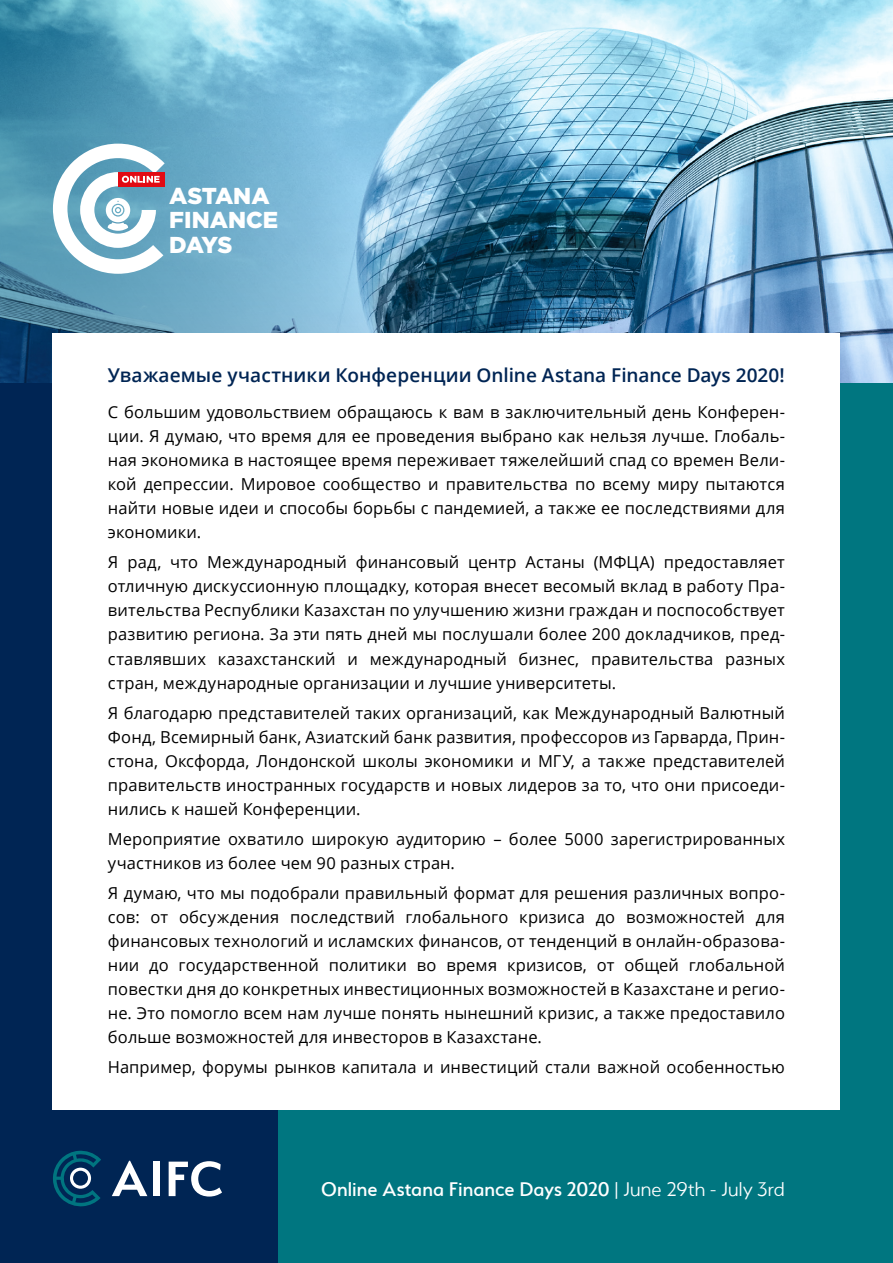
<style>
.page{position:relative;width:893px;height:1263px;background:#fff}
.page>*{position:absolute;margin:0;border:0;box-sizing:border-box;transform-origin:0 0}
.t1{font:900 22.95px/24.6px "Gotham";color:#fff}
.t2{font:500 21.9px "Serenity";color:#fff}
.t3{font:600 19.05px "Open Sans";letter-spacing:.005em;color:#002554}
.t4{font:16.5px/24px "Open Sans";letter-spacing:.005em;color:#000;text-align:justify}
.s1{font-weight:300}
</style>
<div class="page">
<div style="left:0;top:0;width:278px;height:1263px;background:#002554"></div>
<div style="left:278px;top:0;width:615px;height:1263px;background:#007680"></div>
<img style="left:0;top:0;width:893px;height:382px">
<svg style="left:53px;top:144px;width:112px;height:130px;background:#abc5d3"></svg>
<div style="left:53px;top:334px;width:787px;height:776px;background:#fff"></div>
<svg style="left:112px;top:1161px;width:35px;height:35px"></svg>
<div style="left:153px;top:1161px;width:7px;height:35px;background:#fff"></div>
<svg style="left:169px;top:1161px;width:53px;height:35px"></svg>
<svg style="left:53px;top:1151px;width:48px;height:55px"></svg>
<h1 class="t1" style="left:169px;top:183px;width:111px">ASTANA<br>FINANCE<br>DAYS</h1>
<p class="t3" style="left:108px;top:362px;width:678px">Уважаемые участники Конференции Online Astana Finance Days 2020!</p>
<p class="t4" style="left:108px;top:400px;width:678px">С большим удовольствием обращаюсь к вам в заключительный день Конферен&shy;ции. Я думаю, что время для ее проведения выбрано как нельзя лучше. Глобаль&shy;ная экономика в настоящее время переживает тяжелейший спад со времен Вели&shy;кой депрессии. Мировое сообщество и правительства по всему миру пытаются найти новые идеи и способы борьбы с пандемией, а также ее последствиями для экономики.</p>
<p class="t4" style="left:108px;top:550px;width:678px">Я рад, что Международный финансовый центр Астаны (МФЦА) предоставляет отличную дискуссионную площадку, которая внесет весомый вклад в работу Пра&shy;вительства Республики Казахстан по улучшению жизни граждан и поспособствует развитию региона. За эти пять дней мы послушали более 200 докладчиков, пред&shy;ставлявших казахстанский и международный бизнес, правительства разных стран, международные организации и лучшие университеты.</p>
<p class="t4" style="left:108px;top:700px;width:678px">Я благодарю представителей таких организаций, как Международный Валютный Фонд, Всемирный банк, Азиатский банк развития, профессоров из Гарварда, Прин&shy;стона, Оксфорда, Лондонской школы экономики и МГУ, а также представителей правительств иностранных государств и новых лидеров за то, что они присоеди&shy;нились к нашей Конференции.</p>
<p class="t4" style="left:108px;top:826px;width:678px">Мероприятие охватило широкую аудиторию – более 5000 зарегистрированных участников из более чем 90 разных стран.</p>
<p class="t4" style="left:108px;top:880px;width:678px">Я думаю, что мы подобрали правильный формат для решения различных вопро&shy;сов: от обсуждения последствий глобального кризиса до возможностей для финансовых технологий и исламских финансов, от тенденций в онлайн-образова&shy;нии до государственной политики во время кризисов, от общей глобальной повестки дня до конкретных инвестиционных возможностей в Казахстане и регио&shy;не. Это помогло всем нам лучше понять нынешний кризис, а также предоставило больше возможностей для инвесторов в Казахстане.</p>
<p class="t4" style="left:108px;top:1054px;width:678px">Например, форумы рынков капитала и инвестиций стали важной особенностью</p>
<h2 class="t2" style="left:321px;top:1178px;width:465px">Online Astana Finance Days 2020 <span class="s1">| June 29th - July 3rd</span></h2>
</div>
